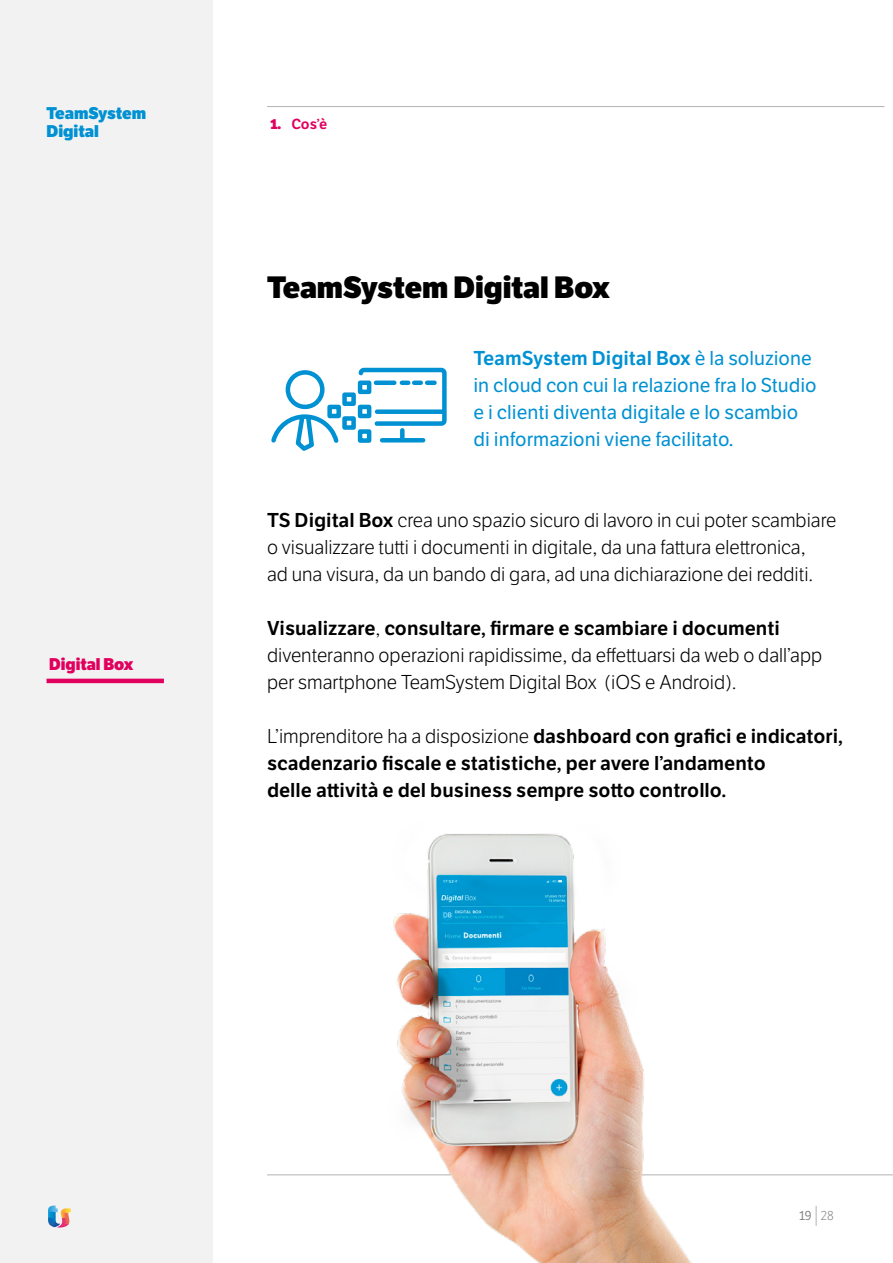
<style>
.page{position:relative;width:893px;height:1263px;background:#fff}
.page>*{position:absolute;margin:0;border:0;box-sizing:border-box;transform-origin:0 0}
.t1{font:800 30px "LFT Etica";color:#000}
.t2{font:300 19.5px/27px "LFT Etica";color:#000}
.t3{font:600 19.5px/27px "LFT Etica";color:#000}
.t4{font:19.5px/27px "LFT Etica";color:#0091d3}
.t5{font:800 16.5px/18px "LFT Etica";color:#0091d3}
.t6{font:800 16.5px "LFT Etica";color:#e1005e}
.t7{font:600 14.25px "LFT Etica";color:#e1005e}
.t8{font:12.75px "LFT Etica";color:#878787}
.s1{font-weight:800}
.s2{font-weight:600}
.s3{font-weight:300}
</style>
<div class="page">
<hr style="left:267px;top:1174px;width:626px;height:1px;background:#b3b2b2">
<img style="left:272px;top:833px;width:560px;height:430px">
<hr style="left:267px;top:106px;width:617px;height:1px;background:#b3b2b2">
<div style="left:0;top:0;width:213px;height:1263px;background:#f2f2f2"></div>
<svg style="left:48px;top:1205px;width:23px;height:22px"></svg>
<hr style="left:47px;top:679px;width:117px;height:4px;background:#e1005e">
<svg style="left:271px;top:367px;width:176px;height:84px"></svg>
<p class="t5" style="left:47px;top:105px;width:101px">TeamSystem<br>Digital</p>
<p class="t6" style="left:49px;top:654px;width:86px">Digital Box</p>
<p class="t7" style="left:270px;top:116px;width:58px"><span class="s1">1.</span> Cos’è</p>
<h1 class="t1" style="left:267px;top:269px;width:344px">TeamSystem Digital Box</h1>
<p class="t4" style="left:473px;top:345px;width:345px"><span class="s2">TeamSystem Digital Box</span> è la soluzione in cloud con cui la relazione fra lo Studio e i clienti diventa digitale e lo scambio di informazioni viene facilitato.</p>
<p class="t2" style="left:267px;top:507px;width:571px"><span class="s2">TS Digital Box</span> crea uno spazio sicuro di lavoro in cui poter scambiare o visualizzare tutti i documenti in digitale, da una fattura elettronica,<br>ad una visura, da un bando di gara, ad una dichiarazione dei redditi.</p>
<p class="t2" style="left:267px;top:615px;width:557px"><span class="s2">Visualizzare</span>, <span class="s2">consultare, firmare e scambiare i documenti </span>diventeranno operazioni rapidissime, da effettuarsi da web o dall’app per smartphone TeamSystem Digital Box (iOS e Android).</p>
<p class="t3" style="left:267px;top:722px;width:577px"><span class="s3">L’imprenditore ha a disposizione</span> dashboard con grafici e indicatori, scadenzario fiscale e statistiche, per avere l’andamento<br>delle attività e del business sempre sotto controllo.</p>
<p class="t8" style="left:799px;top:1208px;width:36px">19 <span class="s3">28</span></p>
</div>
